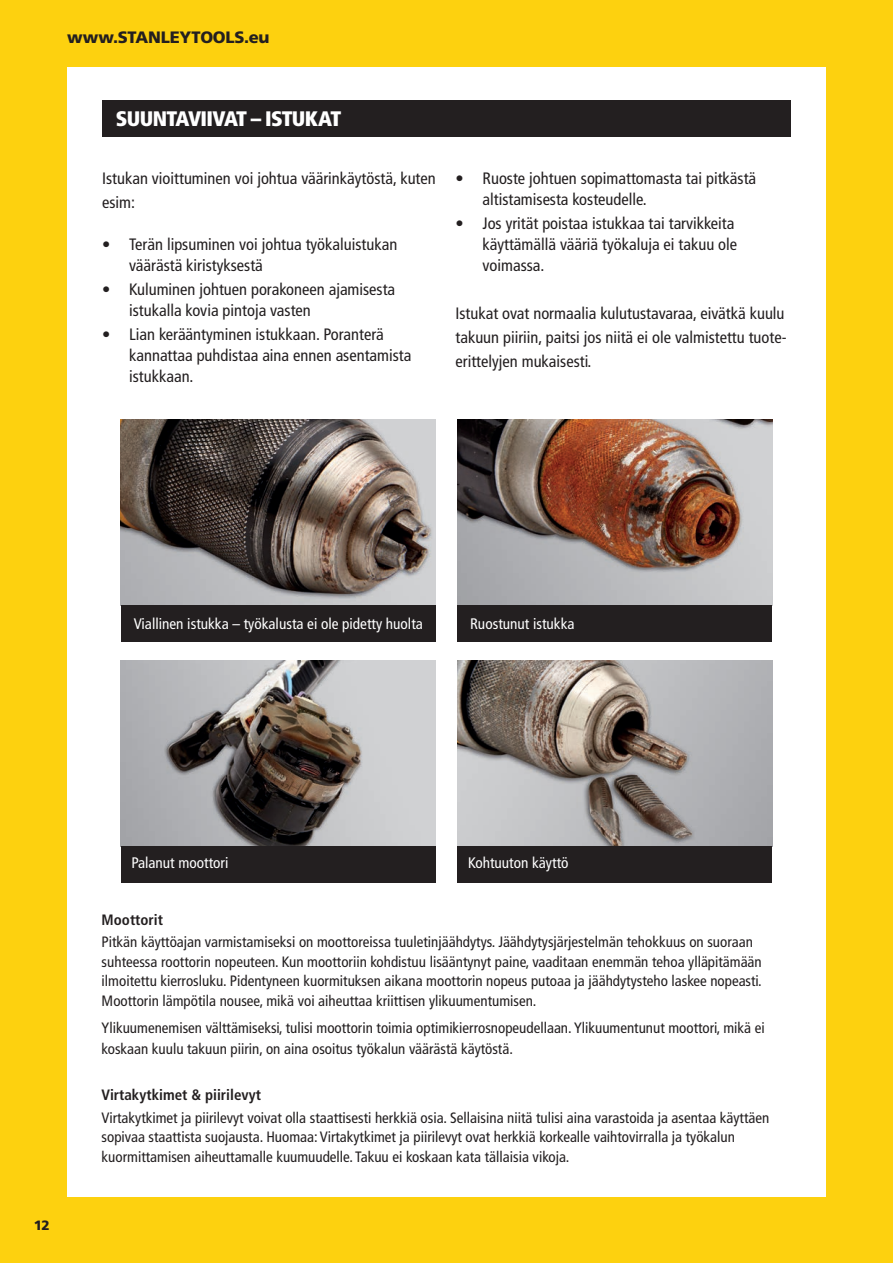
<style>
.page{position:relative;width:893px;height:1263px;background:#fdd10f}
.page>*{position:absolute;margin:0;border:0;box-sizing:border-box;transform-origin:0 0}
.Product_Desc_Header{font:900 condensed 21px "Frutiger LT Pro";letter-spacing:-.035em;color:#fff}
.Body_Copy{font:condensed 16.5px/21px "Frutiger LT Pro";color:#231f20}
.t1{font:900 16.5px "Frutiger LT Pro";letter-spacing:-.015em;color:#231f20}
.t2{font:condensed 15.3px "Frutiger LT Pro";color:#fff}
.Body_Copy-2{font:condensed 15px/19.8px "Frutiger LT Pro";color:#231f20}
.Body_Copy-3{font:700 condensed 15px "Frutiger LT Pro";color:#231f20}
.t3{font:900 13.5px "Frutiger LT Pro";color:#231f20}
</style>
<div class="page">
<div style="left:67px;top:67px;width:758px;height:1129px;background:#fff"></div>
<img style="left:121px;top:419px;width:315px;height:186px">
<div style="left:102px;top:100px;width:688px;height:36px;background:#231f20"></div>
<img style="left:457px;top:419px;width:315px;height:186px">
<img style="left:457px;top:660px;width:315px;height:186px">
<img style="left:121px;top:660px;width:315px;height:186px">
<div style="left:121px;top:605px;width:315px;height:37px;background:#231f20"></div>
<div style="left:457px;top:605px;width:315px;height:37px;background:#231f20"></div>
<div style="left:457px;top:846px;width:315px;height:37px;background:#231f20"></div>
<div style="left:121px;top:846px;width:315px;height:37px;background:#231f20"></div>
<p class="t1" style="left:67px;top:27px;width:204px">www.STANLEYTOOLS.eu</p>
<p class="Product_Desc_Header" style="left:116px;top:105px;width:227px">SUUNTAVIIVAT – ISTUKAT</p>
<p class="Body_Copy" style="left:102px;top:167px;width:335px;line-height:24px">Istukan vioittuminen voi johtua väärinkäytöstä, kuten esim:</p>
<p class="Body_Copy" style="left:129px;top:234px;width:270px;text-indent:-27px">• Terän lipsuminen voi johtua työkaluistukan väärästä kiristyksestä</p>
<p class="Body_Copy" style="left:129px;top:279px;width:268px;text-indent:-27px">• Kuluminen johtuen porakoneen ajamisesta istukalla kovia pintoja vasten</p>
<p class="Body_Copy" style="left:129px;top:324px;width:284px;text-indent:-27px">• Lian kerääntyminen istukkaan. Poranterä kannattaa puhdistaa aina ennen asentamista istukkaan.</p>
<p class="Body_Copy" style="left:482px;top:168px;width:275px;text-indent:-27px">• Ruoste johtuen sopimattomasta tai pitkästä altistamisesta kosteudelle.</p>
<p class="Body_Copy" style="left:482px;top:213px;width:256px;text-indent:-27px">• Jos yrität poistaa istukkaa tai tarvikkeita käyttämällä vääriä työkaluja ei takuu ole voimassa.</p>
<p class="Body_Copy" style="left:455px;top:302px;width:333px;line-height:24px">Istukat ovat normaalia kulutustavaraa, eivätkä kuulu takuun piiriin, paitsi jos niitä ei ole valmistettu tuote&shy;erittelyjen mukaisesti.</p>
<p class="t2" style="left:134px;top:615px;width:291px">Viallinen istukka – työkalusta ei ole pidetty huolta</p>
<p class="t2" style="left:470px;top:615px;width:106px">Ruostunut istukka</p>
<p class="t3" style="left:34px;top:1217px;width:18px">12</p>
<p class="t2" style="left:132px;top:854px;width:98px">Palanut moottori</p>
<p class="t2" style="left:468px;top:854px;width:102px">Kohtuuton käyttö</p>
<p class="Body_Copy-3" style="left:102px;top:910px;width:63px">Moottorit</p>
<p class="Body_Copy-2" style="left:102px;top:932px;width:662px">Pitkän käyttöajan varmistamiseksi on moottoreissa tuuletinjäähdytys. Jäähdytysjärjestelmän tehokkuus on suoraan suhteessa roottorin nopeuteen. Kun moottoriin kohdistuu lisääntynyt paine, vaaditaan enemmän tehoa ylläpitämään ilmoitettu kierrosluku. Pidentyneen kuormituksen aikana moottorin nopeus putoaa ja jäähdytysteho laskee nopeasti.<br>Moottorin lämpötila nousee, mikä voi aiheuttaa kriittisen ylikuumentumisen.</p>
<p class="Body_Copy-2" style="left:102px;top:1018px;width:665px;line-height:20.2px">Ylikuumenemisen välttämiseksi, tulisi moottorin toimia optimikierrosnopeudellaan. Ylikuumentunut moottori, mikä ei koskaan kuulu takuun piirin, on aina osoitus työkalun väärästä käytöstä.</p>
<p class="Body_Copy-3" style="left:102px;top:1086px;width:161px">Virtakytkimet &amp; piirilevyt</p>
<p class="Body_Copy-2" style="left:102px;top:1108px;width:669px">Virtakytkimet ja piirilevyt voivat olla staattisesti herkkiä osia. Sellaisina niitä tulisi aina varastoida ja asentaa käyttäen sopivaa staattista suojausta. Huomaa: Virtakytkimet ja piirilevyt ovat herkkiä korkealle vaihtovirralla ja työkalun kuormittamisen aiheuttamalle kuumuudelle. Takuu ei koskaan kata tällaisia vikoja.</p>
</div>
